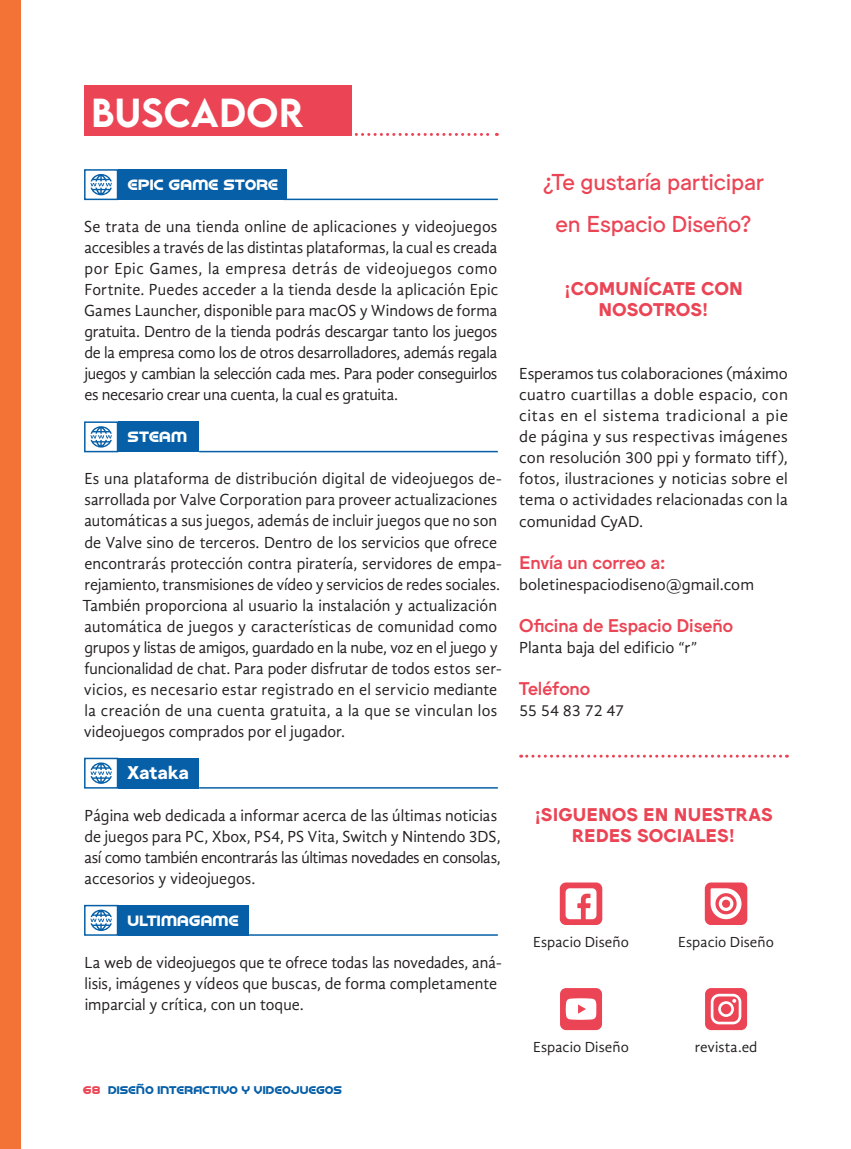
<style>
.page{position:relative;width:851px;height:1149px;background:#fff}
.page>*{position:absolute;margin:0;border:0;box-sizing:border-box;transform-origin:0 0}
.t1{font:500 36px "LEMONMILK";letter-spacing:.015em;color:#fff}
.t2{font:22.5px/42px "Jungka";letter-spacing:-.01em;color:#eb4555;text-align:center}
.t3{font:700 18px/21px "Jungka";letter-spacing:.005em;color:#eb4555;text-align:center}
.t4{font:500 18px "Jungka";letter-spacing:-.005em;color:#eb4555}
.t5{font:700 18px "Barcade No Bar";letter-spacing:.015em;color:#fff}
.t6{font:700 18px "Jungka";letter-spacing:-.01em;color:#fff}
.t7{font:16.5px/21px "Gandhi Sans";color:#231f20}
.t8{font:15px "Gandhi Sans";letter-spacing:.005em;color:#231f20}
.t9{font:700 13.5px "Barcade No Bar";letter-spacing:.015em;color:#065fa7}
.s1{color:#eb4656}
</style>
<div class="page">
<div style="left:0;top:0;width:21px;height:1148px;background:#f37336"></div>
<div style="left:84px;top:85px;width:267px;height:51px;background:#eb4555"></div>
<div style="left:118px;top:904px;width:131px;height:31px;background:#065fa7"></div>
<svg style="left:520px;top:754px;width:267px;height:3px"></svg>
<svg style="left:351px;top:133px;width:146px;height:3px"></svg>
<div style="left:559px;top:882px;width:43px;height:42px;background:#eb4555;border-radius:6px"></div>
<svg style="left:565px;top:888px;width:31px;height:30px"></svg>
<div style="left:704px;top:882px;width:43px;height:42px;background:#eb4555;border-radius:6px"></div>
<svg style="left:710px;top:888px;width:31px;height:30px"></svg>
<div style="left:560px;top:987px;width:42px;height:42px;background:#eb4555;border-radius:6px"></div>
<svg style="left:565px;top:998px;width:31px;height:21px"></svg>
<div style="left:705px;top:987px;width:42px;height:42px;background:#eb4555;border-radius:6px"></div>
<svg style="left:710px;top:993px;width:31px;height:31px"></svg>
<div style="left:118px;top:169px;width:169px;height:31px;background:#065fa7"></div>
<div style="left:118px;top:421px;width:81px;height:31px;background:#065fa7"></div>
<div style="left:118px;top:757px;width:81px;height:31px;background:#065fa7"></div>
<div style="left:84px;top:169px;width:34px;height:31px;border:2px solid #065fa7"></div>
<div style="left:84px;top:421px;width:34px;height:31px;border:2px solid #065fa7"></div>
<div style="left:84px;top:904px;width:34px;height:31px;border:2px solid #065fa7"></div>
<div style="left:84px;top:757px;width:34px;height:31px;border:2px solid #065fa7"></div>
<hr style="left:283px;top:198px;width:215px;height:2px;background:#065fa7">
<hr style="left:199px;top:450px;width:299px;height:2px;background:#065fa7">
<hr style="left:199px;top:933px;width:299px;height:2px;background:#065fa7">
<hr style="left:199px;top:786px;width:299px;height:2px;background:#065fa7">
<svg style="left:90px;top:174px;width:22px;height:21px"></svg>
<svg style="left:90px;top:426px;width:22px;height:21px"></svg>
<svg style="left:90px;top:762px;width:22px;height:21px"></svg>
<svg style="left:90px;top:909px;width:22px;height:21px"></svg>
<h1 class="t1" style="left:91px;top:89px;width:214px">BUSCADOR</h1>
<p class="t5" style="left:128px;top:175px;width:152px">EPIC GAME STORE</p>
<p class="t7" style="left:84px;top:216px;width:415px;text-align:justify">Se trata de una tienda online de aplicaciones y videojuegos accesibles a través de las distintas plataformas, la cual es creada por Epic Games, la empresa detrás de videojuegos como Fortnite. Puedes acceder a la tienda desde la aplicación Epic Games Launcher, disponible para macOS y Windows de forma gratuita. Dentro de la tienda podrás descargar tanto los juegos de la empresa como los de otros desarrolladores, además regala juegos y cambian la selección cada mes. Para poder conseguirlos es necesario crear una cuenta, la cual es gratuita.</p>
<p class="t5" style="left:128px;top:427px;width:61px">STEAM</p>
<p class="t7" style="left:82px;top:468px;width:421px">Es una plataforma de distribución digital de videojuegos de&shy;sarrollada por Valve Corporation para proveer actualizaciones automáticas a sus juegos, además de incluir juegos que no son de Valve sino de terceros. Dentro de los servicios que ofrece encontrarás protección contra piratería, servidores de empa&shy;rejamiento, transmisiones de vídeo y servicios de redes sociales.<br>También proporciona al usuario la instalación y actualización automática de juegos y características de comunidad como grupos y listas de amigos, guardado en la nube, voz en el juego y funcionalidad de chat. Para poder disfrutar de todos estos ser&shy;vicios, es necesario estar registrado en el servicio mediante la creación de una cuenta gratuita, a la que se vinculan los videojuegos comprados por el jugador.</p>
<p class="t6" style="left:128px;top:761px;width:63px">Xataka</p>
<p class="t7" style="left:84px;top:804px;width:417px">Página web dedicada a informar acerca de las últimas noticias de juegos para PC, Xbox, PS4, PS Vita, Switch y Nintendo 3DS, así como también encontrarás las últimas novedades en consolas, accesorios y videojuegos.</p>
<p class="t5" style="left:128px;top:910px;width:112px">ULTIMAGAME</p>
<p class="t7" style="left:84px;top:951px;width:419px">La web de videojuegos que te ofrece todas las novedades, aná&shy;lisis, imágenes y vídeos que buscas, de forma completamente imparcial y crítica, con un toque.</p>
<p class="t9" style="left:83px;top:1082px;width:260px"><span class="s1">68</span> DISEÑO INTERACTIVO Y VIDEOJUEGOS</p>
<h2 class="t2" style="left:542px;top:161px;width:223px">¿Te gustaría participar en Espacio Diseño?</h2>
<p class="t3" style="left:564px;top:278px;width:180px">¡COMUNÍCATE CON<br>NOSOTROS!</p>
<p class="t7" style="left:519px;top:363px;width:270px;text-align:justify">Esperamos tus colaboraciones (máximo cuatro cuartillas a doble espacio, con citas en el sistema tradicional a pie de página y sus respectivas imágenes con resolución 300 ppi y formato tiff), fotos, ilustraciones y noticias sobre el tema o actividades relacionadas con la comunidad CyAD.</p>
<p class="t4" style="left:519px;top:550px;width:148px">Envía un correo a:</p>
<p class="t7" style="left:519px;top:573px;width:236px">boletinespaciodiseno@gmail.com</p>
<p class="t4" style="left:519px;top:613px;width:215px">Oficina de Espacio Diseño</p>
<p class="t7" style="left:519px;top:636px;width:180px">Planta baja del edificio “r”</p>
<p class="t4" style="left:519px;top:676px;width:73px">Teléfono</p>
<p class="t7" style="left:519px;top:699px;width:106px">55 54 83 72 47</p>
<p class="t3" style="left:534px;top:803px;width:240px">¡SIGUENOS EN NUESTRAS<br>REDES SOCIALES!</p>
<p class="t8" style="left:533px;top:932px;width:97px">Espacio Diseño</p>
<p class="t8" style="left:533px;top:1037px;width:97px">Espacio Diseño</p>
<p class="t8" style="left:678px;top:932px;width:97px">Espacio Diseño</p>
<p class="t8" style="left:694px;top:1037px;width:64px">revista.ed</p>
</div>
